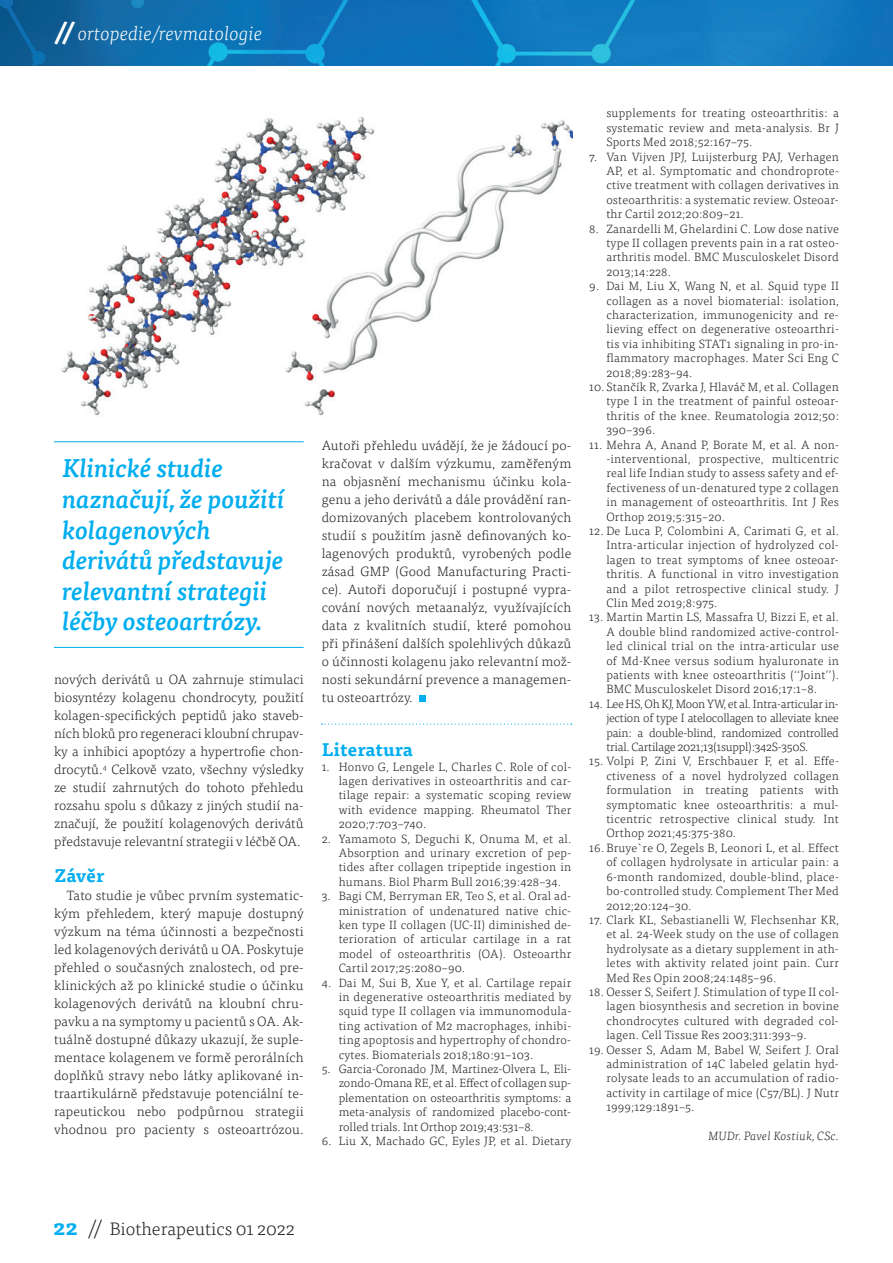
<style>
.page{position:relative;width:893px;height:1263px;background:#fff}
.page>*{position:absolute;margin:0;border:0;box-sizing:border-box;transform-origin:0 0}
.t1{font:italic 500 25.5px/30.6px "Tisa Pro";color:#00aeef}
.t2{font:italic 300 19.5px "Tisa Pro";color:#fff}
.t3{font:300 18px "Tisa Pro";color:#231f20}
.t4{font:700 18px "Tisa Pro";letter-spacing:.02em;color:#00aeef}
.t5{font:300 13.5px/18px "Tisa Pro";letter-spacing:.01em;color:#231f20;text-align:justify}
.t6{font:300 12px/14.4px "Tisa Pro";letter-spacing:.02em;color:#231f20;text-align:justify}
.t7{font:italic 300 12px "Tisa Pro";letter-spacing:.02em;color:#231f20}
.s1{font-weight:700;font-size:24px}
.s2{font-weight:700;font-size:21px;color:#00aeef}
.s3{font-size:21px}
</style>
<div class="page">
<img style="left:0;top:0;width:893px;height:65px">
<div style="left:419px;top:695px;width:7px;height:6px;background:#00aeef"></div>
<img style="left:61px;top:116px;width:511px;height:300px">
<svg style="left:322px;top:723px;width:250px;height:2px"></svg>
<hr style="left:54px;top:441px;width:250px;height:1px;background:#00aeef">
<hr style="left:54px;top:647px;width:250px;height:1px;background:#00aeef">
<h2 class="t2" style="left:55px;top:20px;width:209px"><span class="s1">//</span> ortopedie/revmatologie</h2>
<h1 class="t1" style="left:63px;top:452px;width:224px">Klinické studie naznačují, že použití kolagenových derivátů představuje relevantní strategii léčby osteoartrózy.</h1>
<p class="t5" style="left:54px;top:670px;width:251px">nových derivátů u OA zahrnuje stimulaci biosyntézy kolagenu chondrocyty, použití kolagen-specifických peptidů jako staveb&shy;ních bloků pro regeneraci kloubní chrupav&shy;ky a inhibici apoptózy a hypertrofie chon&shy;drocytů.<sup>4</sup> Celkově vzato, všechny výsledky ze studií zahrnutých do tohoto přehledu rozsahu spolu s důkazy z jiných studií na&shy;značují, že použití kolagenových derivátů představuje relevantní strategii v léčbě OA.</p>
<h3 class="t4" style="left:54px;top:861px;width:52px">Závěr</h3>
<p class="t5" style="left:54px;top:886px;width:251px;text-indent:13px">Tato studie je vůbec prvním systematic&shy;kým přehledem, který mapuje dostupný výzkum na téma účinnosti a bezpečnosti led kolagenových derivátů u OA. Poskytuje přehled o současných znalostech, od pre&shy;klinických až po klinické studie o účinku kolagenových derivátů na kloubní chru&shy;pavku a na symptomy u pacientů s OA. Ak&shy;tuálně dostupné důkazy ukazují, že suple&shy;mentace kolagenem ve formě perorálních doplňků stravy nebo látky aplikované in&shy;traartikulárně představuje potenciální te&shy;rapeutickou nebo podpůrnou strategii vhodnou pro pacienty s osteoartrózou.</p>
<p class="t5" style="left:322px;top:436px;width:251px">Autoři přehledu uvádějí, že je žádoucí po&shy;kračovat v dalším výzkumu, zaměřeným na objasnění mechanismu účinku kola&shy;genu a jeho derivátů a dále provádění ran&shy;domizovaných placebem kontrolovaných studií s použitím jasně definovaných ko&shy;lagenových produktů, vyrobených podle zásad GMP (Good Manufacturing Practi&shy;ce). Autoři doporučují i postupné vypra&shy;cování nových metaanalýz, využívajících data z kvalitních studií, které pomohou při přinášení dalších spolehlivých důkazů o účinnosti kolagenu jako relevantní mož&shy;nosti sekundární prevence a managemen&shy;tu osteoartrózy.</p>
<h3 class="t4" style="left:322px;top:735px;width:93px">Literatura</h3>
<p class="t6" style="left:339px;top:759px;width:234px;text-indent:-17px">1. Honvo G, Lengele L, Charles C. Role of col&shy;lagen derivatives in osteoarthritis and car&shy;tilage repair: a systematic scoping review with evidence mapping. Rheumatol Ther 2020;7:703–740.</p>
<p class="t6" style="left:339px;top:831px;width:234px;text-indent:-17px">2. Yamamoto S, Deguchi K, Onuma M, et al.<br>Absorption and urinary excretion of pep&shy;tides after collagen tripeptide ingestion in humans. Biol Pharm Bull 2016;39:428–34.</p>
<p class="t6" style="left:339px;top:888px;width:234px;text-indent:-17px">3. Bagi CM, Berryman ER, Teo S, et al. Oral ad&shy;ministration of undenatured native chic&shy;ken type II collagen (UC-II) diminished de&shy;terioration of articular cartilage in a rat model of osteoarthritis (OA). Osteoarthr Cartil 2017;25:2080–90.</p>
<p class="t6" style="left:339px;top:975px;width:234px;text-indent:-17px">4. Dai M, Sui B, Xue Y, et al. Cartilage repair in degenerative osteoarthritis mediated by squid type II collagen via immunomodula&shy;ting activation of M2 macrophages, inhibi&shy;ting apoptosis and hypertrophy of chondro&shy;cytes. Biomaterials 2018;180:91–103.</p>
<p class="t6" style="left:339px;top:1061px;width:234px;text-indent:-17px">5. Garcia-Coronado JM, Martinez-Olvera L, Eli&shy;zondo-Omana RE, et al. Effect of collagen sup&shy;plementation on osteoarthritis symptoms: a meta-analysis of randomized placebo-cont&shy;rolled trials. Int Orthop 2019;43:531–8.</p>
<p class="t6" style="left:322px;top:1133px;width:251px">6. Liu X, Machado GC, Eyles JP, et al. Dietary</p>
<p class="t6" style="left:606px;top:105px;width:234px">supplements for treating osteoarthritis: a systematic review and meta-analysis. Br J Sports Med 2018;52:167–75.</p>
<p class="t6" style="left:606px;top:149px;width:234px;text-indent:-17px">7. Van Vijven JPJ, Luijsterburg PAJ, Verhagen AP, et al. Symptomatic and chondroprote&shy;ctive treatment with collagen derivatives in osteoarthritis: a systematic review. Osteoar&shy;thr Cartil 2012;20:809–21.</p>
<p class="t6" style="left:606px;top:221px;width:234px;text-indent:-17px">8. Zanardelli M, Ghelardini C. Low dose native type II collagen prevents pain in a rat osteo&shy;arthritis model. BMC Musculoskelet Disord 2013;14:228.</p>
<p class="t6" style="left:606px;top:278px;width:234px;text-indent:-17px">9. Dai M, Liu X, Wang N, et al. Squid type II collagen as a novel biomaterial: isolation, characterization, immunogenicity and re&shy;lieving effect on degenerative osteoarthri&shy;tis via inhibiting STAT1 signaling in pro-in&shy;flammatory macrophages. Mater Sci Eng C 2018;89:283–94.</p>
<p class="t6" style="left:606px;top:379px;width:234px;text-indent:-17px">10. Stančík R, Zvarka J, Hlaváč M, et al. Collagen type I in the treatment of painful osteoar&shy;thritis of the knee. Reumatologia 2012;50:<br>390–396.</p>
<p class="t6" style="left:606px;top:437px;width:234px;text-indent:-17px">11. Mehra A, Anand P, Borate M, et al. A non--interventional, prospective, multicentric real life Indian study to assess safety and ef&shy;fectiveness of un-denatured type 2 collagen in management of osteoarthritis. Int J Res Orthop 2019;5:315–20.</p>
<p class="t6" style="left:606px;top:523px;width:234px;text-indent:-17px">12. De Luca P, Colombini A, Carimati G, et al.<br>Intra-articular injection of hydrolyzed col&shy;lagen to treat symptoms of knee osteoar&shy;thritis. A functional in vitro investigation and a pilot retrospective clinical study. J Clin Med 2019;8:975.</p>
<p class="t6" style="left:606px;top:609px;width:234px;text-indent:-17px">13. Martin Martin LS, Massafra U, Bizzi E, et al.<br>A double blind randomized active-control&shy;led clinical trial on the intra-articular use of Md-Knee versus sodium hyaluronate in patients with knee osteoarthritis (‘‘Joint’’).<br>BMC Musculoskelet Disord 2016;17:1–8.</p>
<p class="t6" style="left:606px;top:696px;width:234px;text-indent:-17px">14. Lee HS, Oh KJ, Moon YW, et al. Intra-articular in&shy;jection of type I atelocollagen to alleviate knee pain: a double-blind, randomized controlled trial. Cartilage 2021;13(1suppl):342S-350S.</p>
<p class="t6" style="left:606px;top:753px;width:234px;text-indent:-17px">15. Volpi P, Zini V, Erschbauer F, et al. Effe&shy;ctiveness of a novel hydrolyzed collagen formulation in treating patients with symptomatic knee osteoarthritis: a mul&shy;ticentric retrospective clinical study. Int Orthop 2021;45:375-380.</p>
<p class="t6" style="left:606px;top:840px;width:234px;text-indent:-17px">16. Bruye`re O, Zegels B, Leonori L, et al. Effect of collagen hydrolysate in articular pain: a 6-month randomized, double-blind, place&shy;bo-controlled study. Complement Ther Med 2012;20:124–30.</p>
<p class="t6" style="left:606px;top:912px;width:234px;text-indent:-17px">17. Clark KL, Sebastianelli W, Flechsenhar KR, et al. 24-Week study on the use of collagen hydrolysate as a dietary supplement in ath&shy;letes with aktivity related joint pain. Curr Med Res Opin 2008;24:1485–96.</p>
<p class="t6" style="left:606px;top:984px;width:234px;text-indent:-17px">18. Oesser S, Seifert J. Stimulation of type II col&shy;lagen biosynthesis and secretion in bovine chondrocytes cultured with degraded col&shy;lagen. Cell Tissue Res 2003;311:393–9.</p>
<p class="t6" style="left:606px;top:1041px;width:234px;text-indent:-17px">19. Oesser S, Adam M, Babel W, Seifert J. Oral administration of 14C labeled gelatin hyd&shy;rolysate leads to an accumulation of radio&shy;activity in cartilage of mice (C57/BL). J Nutr 1999;129:1891–5.</p>
<p class="t7" style="left:708px;top:1127px;width:132px">MUDr. Pavel Kostiuk, CSc.</p>
<h3 class="t3" style="left:53px;top:1216px;width:243px"><span class="s2">22</span> <span class="s3">//</span> Biotherapeutics 01 2022</h3>
</div>
